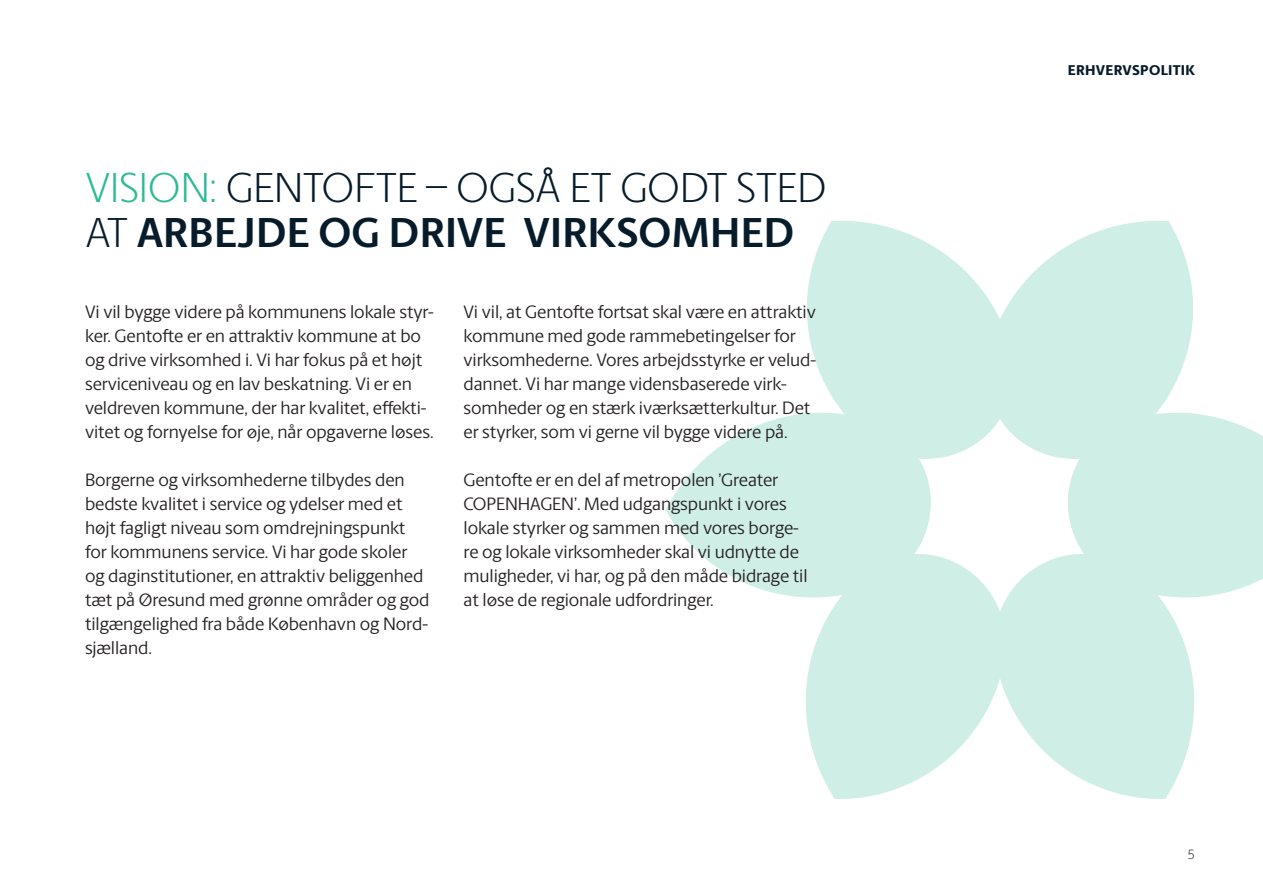
<style>
.page{position:relative;width:1263px;height:893px;background:#fff}
.page>*{position:absolute;margin:0;border:0;box-sizing:border-box;transform-origin:0 0}
.t1{font:300 42px/45px "Berlingske Sans";letter-spacing:.005em;color:#071c2b}
.t2{font:18px/24px "Berlingske Sans";letter-spacing:-.005em;color:#231f20}
.t3{font:800 14.25px "Berlingske Sans";letter-spacing:.02em;color:#071c2b}
.t4{font:300 13.5px "Berlingske Sans";color:#231f20}
.s1{color:#2dba95}
.s2{font-weight:700}
</style>
<div class="page">
<div style="left:1068px;top:414px;width:195px;height:183px;background:#cfefe6"></div>
<svg style="left:665px;top:414px;width:266px;height:183px;fill:#cfefe6"></svg>
<svg style="left:1021px;top:221px;width:181px;height:245px;fill:#cfefe6"></svg>
<svg style="left:797px;top:546px;width:191px;height:252px;fill:#cfefe6"></svg>
<svg style="left:798px;top:221px;width:223px;height:245px;fill:#cfefe6"></svg>
<svg style="left:988px;top:546px;width:215px;height:252px;fill:#cfefe6"></svg>
<h1 class="t1" style="left:86px;top:163px;width:742px"><span class="s1">VISION:</span> GENTOFTE – OGSÅ ET GODT STED<br>AT <span class="s2">ARBEJDE OG DRIVE VIRKSOMHED</span></h1>
<p class="t2" style="left:85px;top:299px;width:350px">Vi vil bygge videre på kommunens lokale styr&shy;ker. Gentofte er en attraktiv kommune at bo og drive virksomhed i. Vi har fokus på et højt serviceniveau og en lav beskatning. Vi er en veldreven kommune, der har kvalitet, effekti&shy;vitet og fornyelse for øje, når opgaverne løses.</p>
<p class="t2" style="left:85px;top:467px;width:346px">Borgerne og virksomhederne tilbydes den bedste kvalitet i service og ydelser med et højt fagligt niveau som omdrejningspunkt for kommunens service. Vi har gode skoler og daginstitutioner, en attraktiv beliggenhed tæt på Øresund med grønne områder og god tilgængelighed fra både København og Nord&shy;sjælland.</p>
<p class="t2" style="left:463px;top:299px;width:354px">Vi vil, at Gentofte fortsat skal være en attraktiv kommune med gode rammebetingelser for virksomhederne. Vores arbejdsstyrke er velud&shy;dannet. Vi har mange vidensbaserede virk&shy;somheder og en stærk iværksætterkultur. Det er styrker, som vi gerne vil bygge videre på.</p>
<p class="t2" style="left:463px;top:467px;width:346px">Gentofte er en del af metropolen ’Greater COPENHAGEN’. Med udgangspunkt i vores lokale styrker og sammen med vores borge&shy;re og lokale virksomheder skal vi udnytte de muligheder, vi har, og på den måde bidrage til at løse de regionale udfordringer.</p>
<p class="t3" style="left:1068px;top:60px;width:129px">ERHVERVSPOLITIK</p>
<p class="t4" style="left:1187px;top:845px;width:9px">5</p>
</div>
